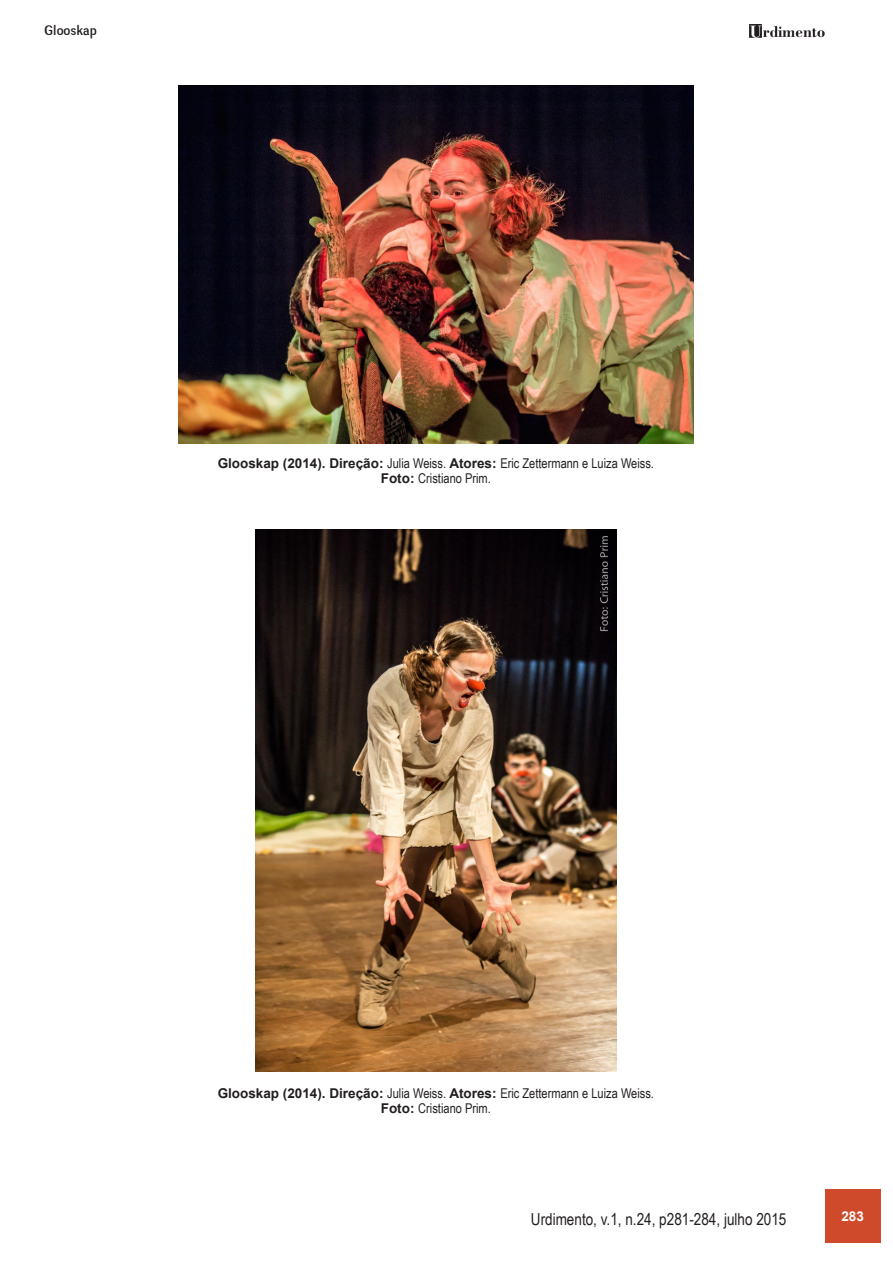
<style>
.page{position:relative;width:893px;height:1263px;background:#fff}
.page>*{position:absolute;margin:0;border:0;box-sizing:border-box;transform-origin:0 0}
.autores_rodapé{font:16.5px "Arial Narrow";color:#231f20}
.legenda{font:13.5px "Arial Narrow";color:#231f20}
.legenda-2{font:13.5px "Negotiate Free";color:#231f20}
.t1{font:700 13.5px "Arial";color:#fff}
.s1{font-family:"Arial";font-weight:700}
</style>
<div class="page">
<img style="left:749px;top:25px;width:75px;height:13px">
<div style="left:825px;top:1189px;width:55px;height:53px;background:#cf4a2a"></div>
<img style="left:178px;top:85px;width:516px;height:359px">
<img style="left:255px;top:530px;width:362px;height:542px">
<p class="legenda-2" style="left:45px;top:22px;width:54px">Glooskap</p>
<p class="legenda" style="left:218px;top:454px;width:438px"><span class="s1">Glooskap (2014). Direção:</span> Julia Weiss. <span class="s1">Atores:</span> Eric Zettermann e Luiza Weiss.</p>
<p class="legenda" style="left:381px;top:469px;width:112px"><span class="s1">Foto:</span> Cristiano Prim.</p>
<p class="legenda" style="left:218px;top:1083px;width:438px"><span class="s1">Glooskap (2014). Direção:</span> Julia Weiss. <span class="s1">Atores:</span> Eric Zettermann e Luiza Weiss.</p>
<p class="legenda" style="left:381px;top:1098px;width:112px"><span class="s1">Foto:</span> Cristiano Prim.</p>
<p class="autores_rodapé" style="left:531px;top:1206px;width:257px">Urdimento, v.1, n.24, p281-284, julho 2015</p>
<p class="t1" style="left:841px;top:1207px;width:24px">283</p>
</div>
